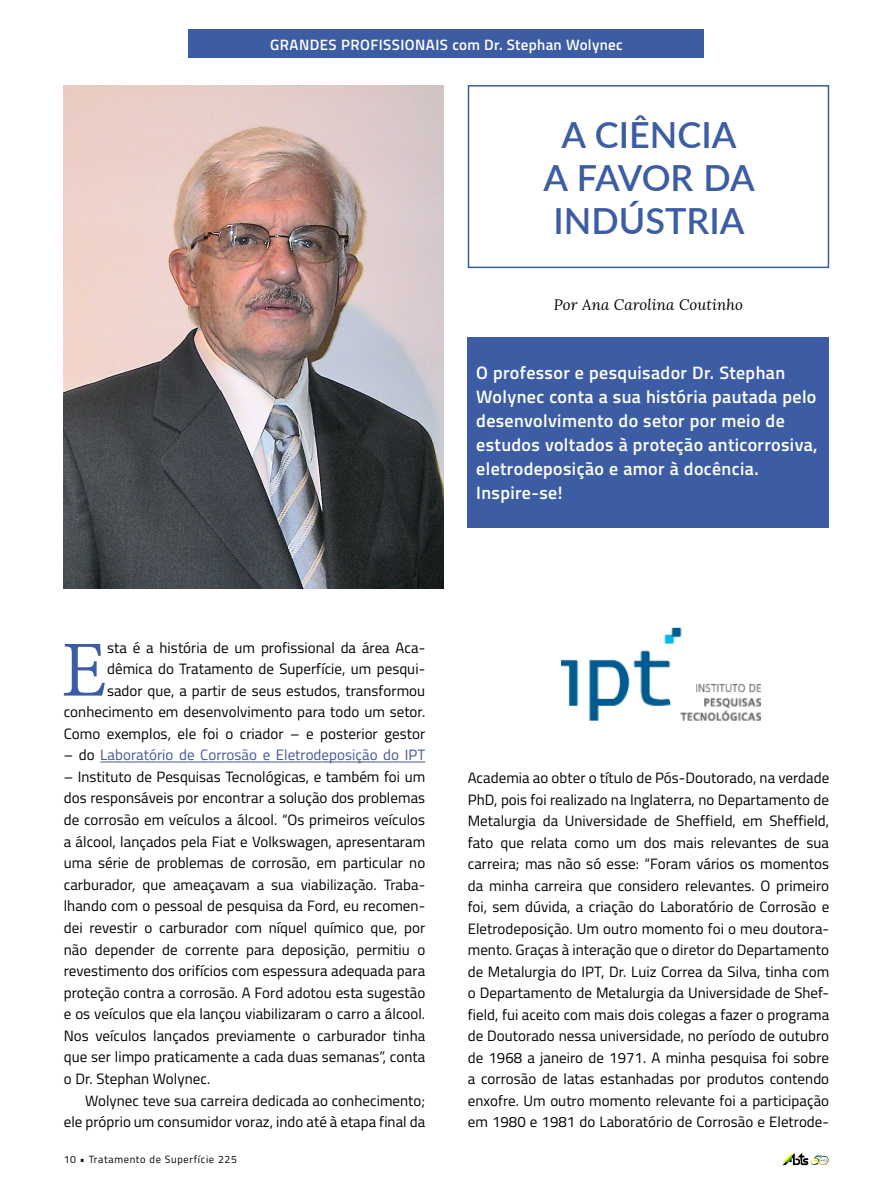
<style>
.page{position:relative;width:893px;height:1191px;background:#fff}
.page>*{position:absolute;margin:0;border:0;box-sizing:border-box;transform-origin:0 0}
.t1{font:85.8px "Adobe Devanagari";color:#3c5da3}
.t2{font:600 36px/43.2px "Lato";color:#3c5da3;text-align:center}
.t3{font:600 18px/24px "Titillium";letter-spacing:.02em;color:#fff}
.t4{font:15px/21.5px "Titillium";letter-spacing:.005em;color:#000;text-align:justify}
.t5{font:15px "Titillium";letter-spacing:.005em;color:#465792}
.t6{font:600 15px "Titillium";letter-spacing:.03em;color:#fff}
.t7{font:italic 15px "Lora";letter-spacing:.01em;color:#000}
.t8{font:10.5px "Titillium";letter-spacing:.06em;color:#000}
.s1{color:#000}
</style>
<div class="page">
<div style="left:189px;top:30px;width:515px;height:28px;background:#3c5da3"></div>
<img style="left:64px;top:85px;width:379px;height:504px">
<div style="left:468px;top:85px;width:361px;height:183px;border:2px solid #3c5da3"></div>
<div style="left:468px;top:337px;width:361px;height:190px;background:#3c5da3"></div>
<hr style="left:100px;top:761px;width:325px;height:1px;background:#465792">
<img style="left:560px;top:627px;width:201px;height:94px">
<svg style="left:782px;top:1152px;width:47px;height:13px"></svg>
<p class="t6" style="left:270px;top:33px;width:354px">GRANDES PROFISSIONAIS com Dr. Stephan Wolynec</p>
<h2 class="t2" style="left:543px;top:112px;width:213px">A CIÊNCIA<br>A FAVOR DA<br>INDÚSTRIA</h2>
<p class="t7" style="left:554px;top:295px;width:191px">Por Ana Carolina Coutinho</p>
<p class="t3" style="left:476px;top:360px;width:343px">O professor e pesquisador Dr. Stephan Wolynec conta a sua história pautada pelo desenvolvimento do setor por meio de estudos voltados à proteção anticorrosiva, eletrodeposição e amor à docência.<br>Inspire-se!</p>
<p class="t4" style="left:64px;top:636px;width:363px;text-align:right">sta é a história de um profissional da área Aca&shy;dêmica do Tratamento de Superfície, um pesqui-<br>sador que, a partir de seus estudos, transformou conhecimento em desenvolvimento para todo um setor.<br>Como exemplos, ele foi o criador – e posterior gestor</p>
<p class="t5" style="left:64px;top:744px;width:363px"><span class="s1">– do</span> Laboratório de Corrosão e Eletrodeposição do IPT</p>
<p class="t4" style="left:64px;top:765px;width:363px">– Instituto de Pesquisas Tecnológicas, e também foi um dos responsáveis por encontrar a solução dos problemas de corrosão em veículos a álcool. “Os primeiros veículos a álcool, lançados pela Fiat e Volkswagen, apresentaram uma série de problemas de corrosão, em particular no carburador, que ameaçavam a sua viabilização. Traba&shy;lhando com o pessoal de pesquisa da Ford, eu recomen&shy;dei revestir o carburador com níquel químico que, por não depender de corrente para deposição, permitiu o revestimento dos orifícios com espessura adequada para proteção contra a corrosão. A Ford adotou esta sugestão e os veículos que ela lançou viabilizaram o carro a álcool.<br>Nos veículos lançados previamente o carburador tinha que ser limpo praticamente a cada duas semanas”, conta o Dr. Stephan Wolynec.</p>
<p class="t4" style="left:64px;top:1088px;width:363px;text-align:right">Wolynec teve sua carreira dedicada ao conhecimento; ele próprio um consumidor voraz, indo até à etapa final da</p>
<p class="t8" style="left:64px;top:1151px;width:175px">10 • Tratamento de Superfície 225</p>
<h1 class="t1" style="left:61px;top:621px;width:47px">E</h1>
<p class="t4" style="left:468px;top:766px;width:363px">Academia ao obter o título de Pós-Doutorado, na verdade PhD, pois foi realizado na Inglaterra, no Departamento de Metalurgia da Universidade de Sheffield, em Sheffield, fato que relata como um dos mais relevantes de sua carreira; mas não só esse: “Foram vários os momentos da minha carreira que considero relevantes. O primeiro foi, sem dúvida, a criação do Laboratório de Corrosão e Eletrodeposição. Um outro momento foi o meu doutora&shy;mento. Graças à interação que o diretor do Departamento de Metalurgia do IPT, Dr. Luiz Correa da Silva, tinha com o Departamento de Metalurgia da Universidade de Shef&shy;field, fui aceito com mais dois colegas a fazer o programa de Doutorado nessa universidade, no período de outubro de 1968 a janeiro de 1971. A minha pesquisa foi sobre a corrosão de latas estanhadas por produtos contendo enxofre. Um outro momento relevante foi a participação em 1980 e 1981 do Laboratório de Corrosão e Eletrode-</p>
</div>
